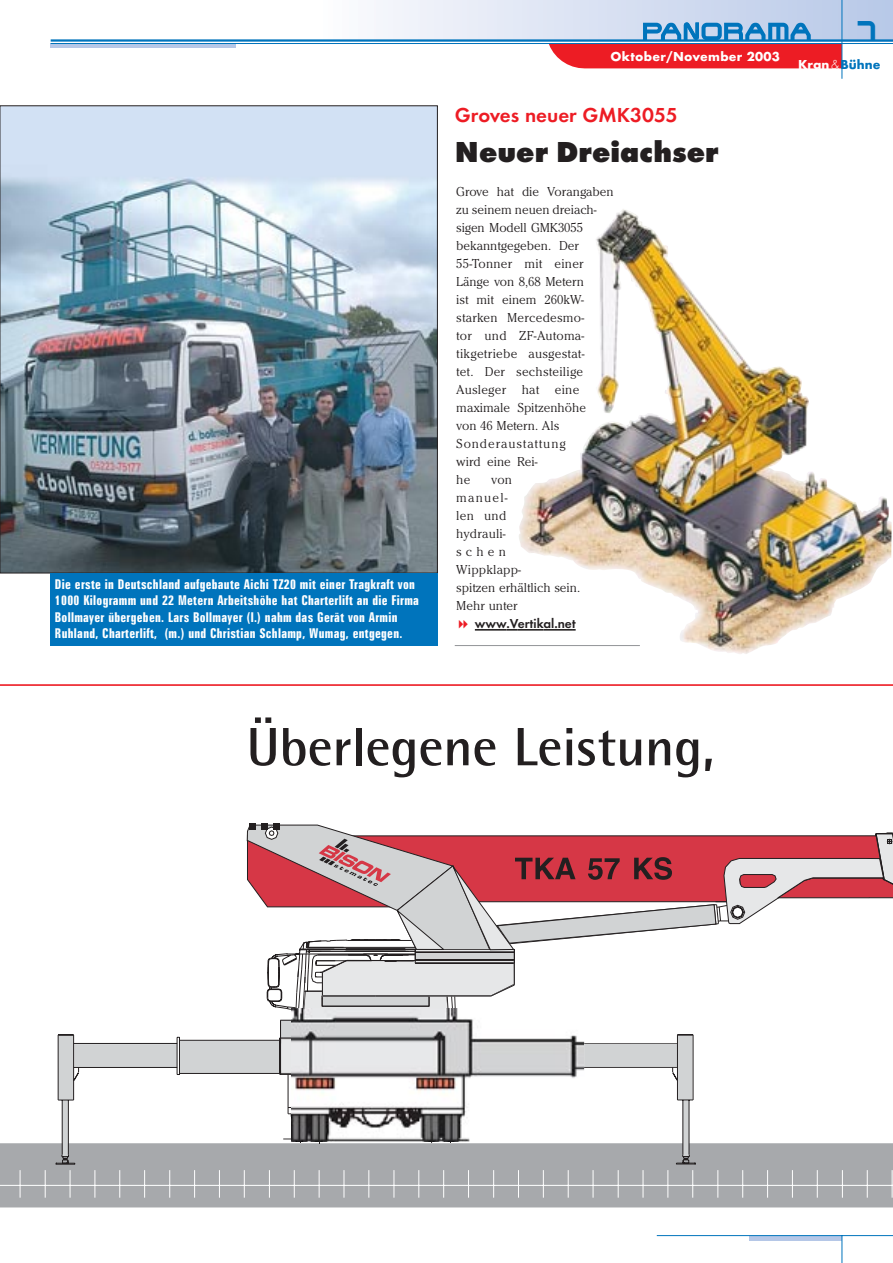
<style>
.page{position:relative;width:893px;height:1263px;background:#fff}
.page>*{position:absolute;margin:0;border:0;box-sizing:border-box;transform-origin:0 0}
.t1{font:800 30px "Function";color:#231f20}
.t2{font:500 28.95px "Steel Wolf";color:#0074bc}
.t3{font:700 21px "Function";color:#ed1c24}
.t4{font:300 13.5px/18px "Cheltenham";color:#231f20}
.t5{font:700 extra-condensed 13.5px/16.5px "Zurich BT";letter-spacing:.02em;color:#fff}
.t6{font:800 13.5px "Function";letter-spacing:.02em;color:#fff}
.t7{font:700 13.5px "Function";color:#231f20}
.t8{font:800 13.5px "Function";color:#0074bc}
.s1{color:#fff}
.s2{font-weight:300;color:#fff}
</style>
<div class="page">
<div style="left:320px;top:0;width:572px;height:42px;background:linear-gradient(to right,#fcfbfe,#b6c7e7)"></div>
<hr style="left:51px;top:44px;width:185px;height:4px;background:#b5c7e7">
<hr style="left:51px;top:39px;width:841px;height:3px;background:#0074bc">
<hr style="left:51px;top:43px;width:841px;height:1px;background:#0074bc">
<hr style="left:841px;top:0;width:1px;height:79px;background:#0074bc">
<svg style="left:749px;top:1236px;width:92px;height:4px"></svg>
<hr style="left:656px;top:1235px;width:236px;height:1px;background:#0074bc">
<svg style="left:841px;top:1236px;width:1px;height:27px"></svg>
<svg style="left:548px;top:22px;width:293px;height:46px;background:#b96980"></svg>
<img style="left:2px;top:107px;width:434px;height:464px">
<div style="left:51px;top:573px;width:387px;height:72px;background:#0074bc"></div>
<hr style="left:475px;top:629px;width:31px;height:1px;background:#231f20">
<img style="left:517px;top:209px;width:315px;height:445px">
<hr style="left:454px;top:645px;width:186px;height:1px;background:#939598">
<div style="left:0;top:1143px;width:892px;height:64px;background:#a7a9ac"></div>
<img style="left:295px;top:1081px;width:170px;height:18px">
<div style="left:58px;top:1034px;width:15px;height:66px;background:#d1d3d4"></div>
<div style="left:678px;top:1035px;width:14px;height:64px;background:#d1d3d4"></div>
<hr style="left:287px;top:1074px;width:1px;height:39px;background:#231f20">
<hr style="left:692px;top:1035px;width:1px;height:65px;background:#231f20">
<hr style="left:677px;top:1035px;width:1px;height:65px;background:#231f20">
<hr style="left:73px;top:1035px;width:1px;height:65px;background:#231f20">
<hr style="left:58px;top:1035px;width:1px;height:65px;background:#231f20">
<hr style="left:0;top:684px;width:892px;height:2px;background:#ed1c24">
<hr style="left:0;top:1185px;width:892px;height:1px;background:#fff">
<svg style="left:20px;top:1170px;width:1px;height:27px"></svg>
<svg style="left:45px;top:1170px;width:1px;height:27px"></svg>
<svg style="left:55px;top:1099px;width:641px;height:98px"></svg>
<svg style="left:717px;top:1170px;width:1px;height:27px"></svg>
<svg style="left:742px;top:1170px;width:1px;height:27px"></svg>
<svg style="left:767px;top:1170px;width:1px;height:27px"></svg>
<svg style="left:792px;top:1170px;width:1px;height:27px"></svg>
<svg style="left:816px;top:1170px;width:1px;height:27px"></svg>
<svg style="left:842px;top:1170px;width:1px;height:27px"></svg>
<svg style="left:866px;top:1170px;width:1px;height:27px"></svg>
<svg style="left:891px;top:1170px;width:2px;height:27px"></svg>
<svg style="left:250px;top:717px;width:26px;height:49px"></svg>
<svg style="left:283px;top:728px;width:47px;height:38px"></svg>
<svg style="left:336px;top:739px;width:14px;height:26px"></svg>
<div style="left:356px;top:728px;width:5px;height:37px;background:#231f20"></div>
<svg style="left:367px;top:739px;width:47px;height:38px"></svg>
<svg style="left:420px;top:739px;width:21px;height:27px"></svg>
<svg style="left:447px;top:739px;width:21px;height:26px"></svg>
<svg style="left:474px;top:739px;width:21px;height:27px"></svg>
<svg style="left:517px;top:728px;width:43px;height:38px"></svg>
<svg style="left:566px;top:728px;width:6px;height:37px"></svg>
<svg style="left:578px;top:730px;width:63px;height:36px"></svg>
<svg style="left:649px;top:739px;width:21px;height:26px"></svg>
<svg style="left:676px;top:739px;width:22px;height:38px"></svg>
<svg style="left:705px;top:759px;width:7px;height:12px"></svg>
<div style="left:249px;top:823px;width:7px;height:7px;background:#231f20"></div>
<div style="left:261px;top:823px;width:7px;height:7px;background:#231f20"></div>
<div style="left:273px;top:823px;width:7px;height:7px;background:#231f20"></div>
<svg style="left:57px;top:824px;width:836px;height:257px"></svg>
<p class="t5" style="left:55px;top:577px;width:365px">Die erste in Deutschland aufgebaute Aichi TZ20 mit einer Tragkraft von 1000 Kilogramm und 22 Metern Arbeitshöhe hat Charterlift an die Firma Bollmayer übergeben. Lars Bollmayer (l.) nahm das Gerät von Armin Ruhland, Charterlift, (m.) und Christian Schlamp, Wumag, entgegen.</p>
<p class="t6" style="left:610px;top:52px;width:171px">Oktober/November 2003</p>
<h3 class="t3" style="left:455px;top:107px;width:224px">Groves neuer GMK3055</h3>
<h1 class="t1" style="left:455px;top:141px;width:265px">Neuer Dreiachser</h1>
<p class="t4" style="left:456px;top:183px;width:159px">Grove hat die Vorangaben zu seinem neuen dreiach&shy;sigen Modell GMK3055 bekanntgegeben. Der<br>55-Tonner mit einer<br>Länge von 8,68 Metern<br>ist mit einem 260kW&shy;starken Mercedesmo-<br>tor und ZF-Automa&shy;tikgetriebe ausgestat-<br>tet. Der sechsteilige<br>Ausleger hat eine maximale Spitzenhöhe<br>von 46 Metern. Als<br>Sonderaustattung<br>wird eine Rei-<br>he</p>
<p class="t4" style="left:456px;top:472px;width:125px;text-indent:35px">von<br>manuel-<br>len und<br>hydrauli-<br>schen<br>Wippklapp-<br>spitzen erhältlich sein.<br>Mehr unter</p>
<p class="t7" style="left:475px;top:619px;width:102px">www.Vertikal.net</p>
<h2 class="t2" style="left:857px;top:15px;width:20px">7</h2>
<p class="t8" style="left:798px;top:59px;width:84px"><span class="s1">Kran</span><span class="s2">&amp;</span>Bühne</p>
</div>
